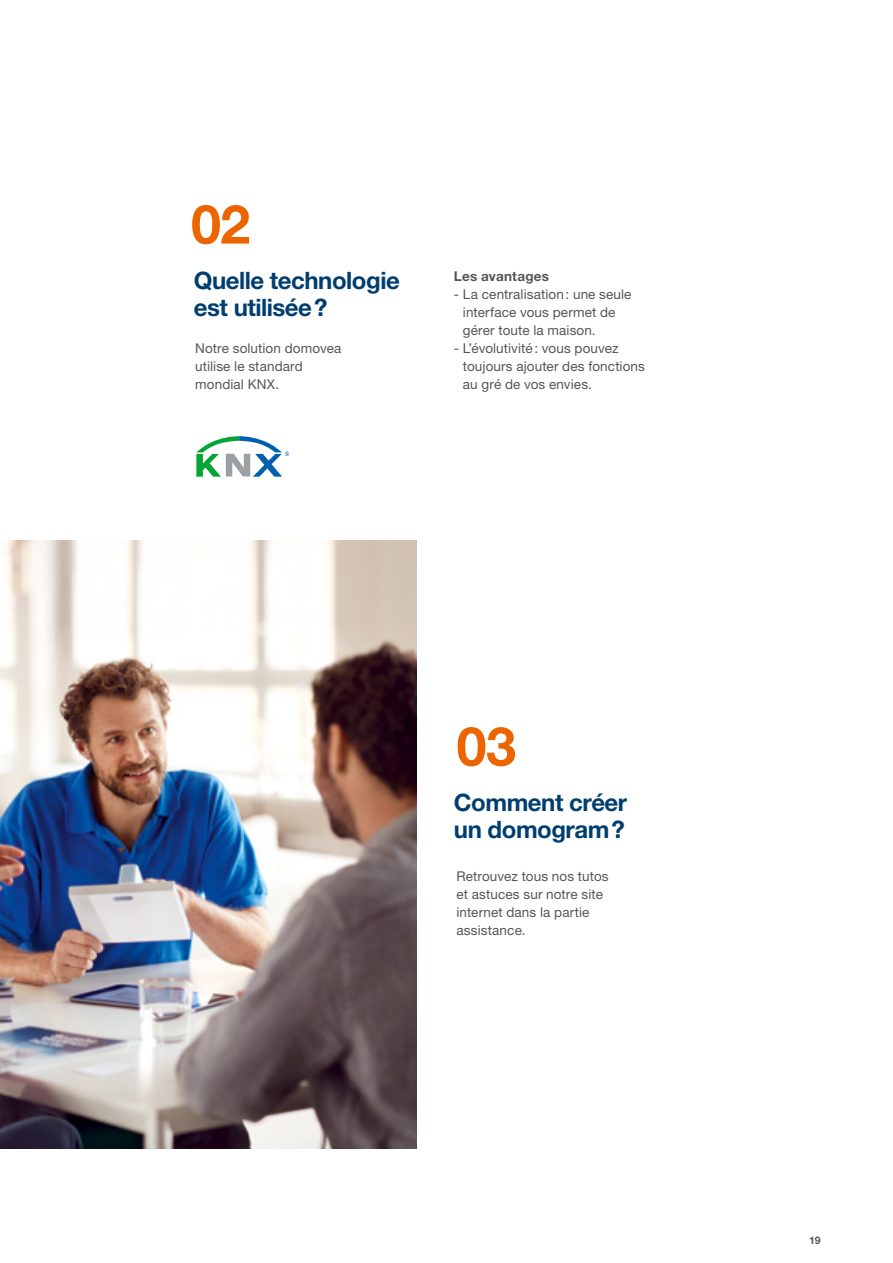
<style>
.page{position:relative;width:893px;height:1263px;background:#fff}
.page>*{position:absolute;margin:0;border:0;box-sizing:border-box;transform-origin:0 0}
.t1{font:700 54px "Helvetica Neue LTW1 G";color:#ec6500}
.t2{font:700 24px/27px "Helvetica Neue LTW1 G";letter-spacing:-.02em;color:#003e6f}
.t3{font:13.5px/18px "Helvetica Neue LTW1 G";letter-spacing:.01em;color:#565655}
.t4{font:700 13.5px "Helvetica Neue LTW1 G";letter-spacing:.015em;color:#565655}
.t5{font:700 10.5px "Helvetica Neue LTW1 G";color:#565655}
</style>
<div class="page">
<img style="left:0;top:541px;width:417px;height:607px">
<svg style="left:196px;top:436px;width:93px;height:41px"></svg>
<h1 class="t1" style="left:191px;top:191px;width:61px">02</h1>
<h2 class="t2" style="left:194px;top:266px;width:207px">Quelle technologie est utilisée?</h2>
<p class="t3" style="left:195px;top:339px;width:148px">Notre solution domovea utilise le standard mondial KNX.</p>
<p class="t4" style="left:454px;top:267px;width:97px">Les avantages</p>
<p class="t3" style="left:463px;top:285px;width:170px;text-indent:-9px">- La centralisation: une seule interface vous permet de gérer toute la maison.</p>
<p class="t3" style="left:463px;top:339px;width:184px;text-indent:-9px">- L’évolutivité: vous pouvez toujours ajouter des fonctions au gré de vos envies.</p>
<h1 class="t1" style="left:456px;top:713px;width:61px">03</h1>
<h2 class="t2" style="left:454px;top:788px;width:175px">Comment créer un domogram?</h2>
<p class="t3" style="left:456px;top:867px;width:154px">Retrouvez tous nos tutos et astuces sur notre site internet dans la partie assistance.</p>
<p class="t5" style="left:809px;top:1233px;width:13px">19</p>
</div>
